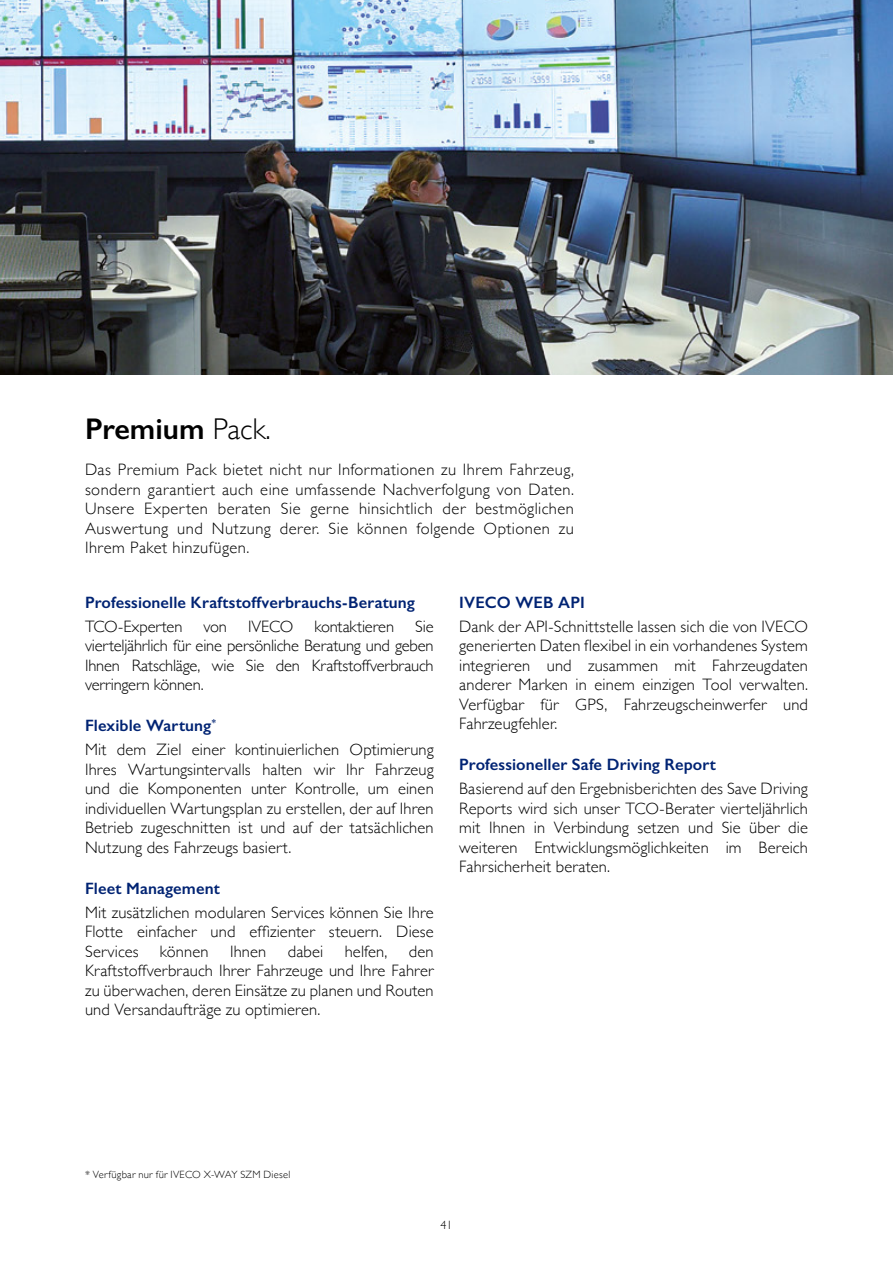
<style>
.page{position:relative;width:893px;height:1263px;background:#fff}
.page>*{position:absolute;margin:0;border:0;box-sizing:border-box;transform-origin:0 0}
.t1{font:600 30px "Gill Sans";color:#000}
.t2{font:300 16.5px/19.5px "Gill Sans";letter-spacing:.01em;color:#000;text-align:justify}
.t3{font:600 16.5px "Gill Sans";letter-spacing:.005em;color:#002373}
.t4{font:300 12px "Gill Sans";color:#000}
.t5{font:300 10.5px "Gill Sans";letter-spacing:.025em;color:#000}
.s1{font-weight:300}
.s2{font-weight:600;color:#002373}
</style>
<div class="page">
<img style="left:0;top:0;width:893px;height:374px">
<h1 class="t1" style="left:85px;top:410px;width:187px">Premium <span class="s1">Pack.</span></h1>
<p class="t2" style="left:85px;top:459px;width:490px">Das Premium Pack bietet nicht nur Informationen zu Ihrem Fahrzeug, sondern garantiert auch eine umfassende Nachverfolgung von Daten.<br>Unsere Experten beraten Sie gerne hinsichtlich der bestmöglichen Auswertung und Nutzung derer. Sie können folgende Optionen zu Ihrem Paket hinzufügen.</p>
<p class="t3" style="left:85px;top:592px;width:331px">Professionelle Kraftstoffverbrauchs-Beratung</p>
<p class="t2" style="left:85px;top:616px;width:99px">TCO-Experten</p>
<p class="t2" style="left:204px;top:616px;width:25px">von</p>
<p class="t2" style="left:248px;top:616px;width:47px">IVECO</p>
<p class="t2" style="left:314px;top:616px;width:81px">kontaktieren</p>
<p class="t2" style="left:85px;top:616px;width:350px;text-indent:330px">Sie vierteljährlich für eine persönliche Beratung und geben Ihnen Ratschläge, wie Sie den Kraftstoffverbrauch verringern können.</p>
<p class="t2" style="left:85px;top:713px;width:350px;line-height:23.7px"><span class="s2">Flexible Wartung</span><sup>*<br></sup>Mit dem Ziel einer kontinuierlichen Optimierung</p>
<p class="t2" style="left:85px;top:759px;width:350px">Ihres Wartungsintervalls halten wir Ihr Fahrzeug und die Komponenten unter Kontrolle, um einen individuellen Wartungsplan zu erstellen, der auf Ihren Betrieb zugeschnitten ist und auf der tatsächlichen Nutzung des Fahrzeugs basiert.</p>
<p class="t3" style="left:85px;top:878px;width:136px">Fleet Management</p>
<p class="t2" style="left:85px;top:902px;width:350px">Mit zusätzlichen modularen Services können Sie Ihre Flotte einfacher und effizienter steuern. Diese Services</p>
<p class="t2" style="left:160px;top:941px;width:50px">können</p>
<p class="t2" style="left:230px;top:941px;width:38px">Ihnen</p>
<p class="t2" style="left:288px;top:941px;width:37px">dabei</p>
<p class="t2" style="left:345px;top:941px;width:44px">helfen,</p>
<p class="t2" style="left:85px;top:941px;width:350px;text-indent:324px">den Kraftstoffverbrauch Ihrer Fahrzeuge und Ihre Fahrer zu überwachen, deren Einsätze zu planen und Routen und Versandaufträge zu optimieren.</p>
<p class="t3" style="left:459px;top:592px;width:127px">IVECO WEB API</p>
<p class="t2" style="left:459px;top:616px;width:350px">Dank der API-Schnittstelle lassen sich die von IVECO generierten Daten flexibel in ein vorhandenes System integrieren und zusammen mit Fahrzeugdaten anderer Marken in einem einzigen Tool verwalten.<br>Verfügbar für GPS, Fahrzeugscheinwerfer und Fahrzeugfehler.</p>
<p class="t3" style="left:459px;top:755px;width:258px">Professioneller Safe Driving Report</p>
<p class="t2" style="left:459px;top:778px;width:350px">Basierend auf den Ergebnisberichten des Save Driving Reports wird sich unser TCO-Berater vierteljährlich mit Ihnen in Verbindung setzen und Sie über die weiteren Entwicklungsmöglichkeiten im Bereich Fahrsicherheit beraten.</p>
<p class="t5" style="left:85px;top:1166px;width:207px">* Verfügbar nur für IVECO X-WAY SZM Diesel</p>
<p class="t4" style="left:440px;top:1215px;width:13px">41</p>
</div>
